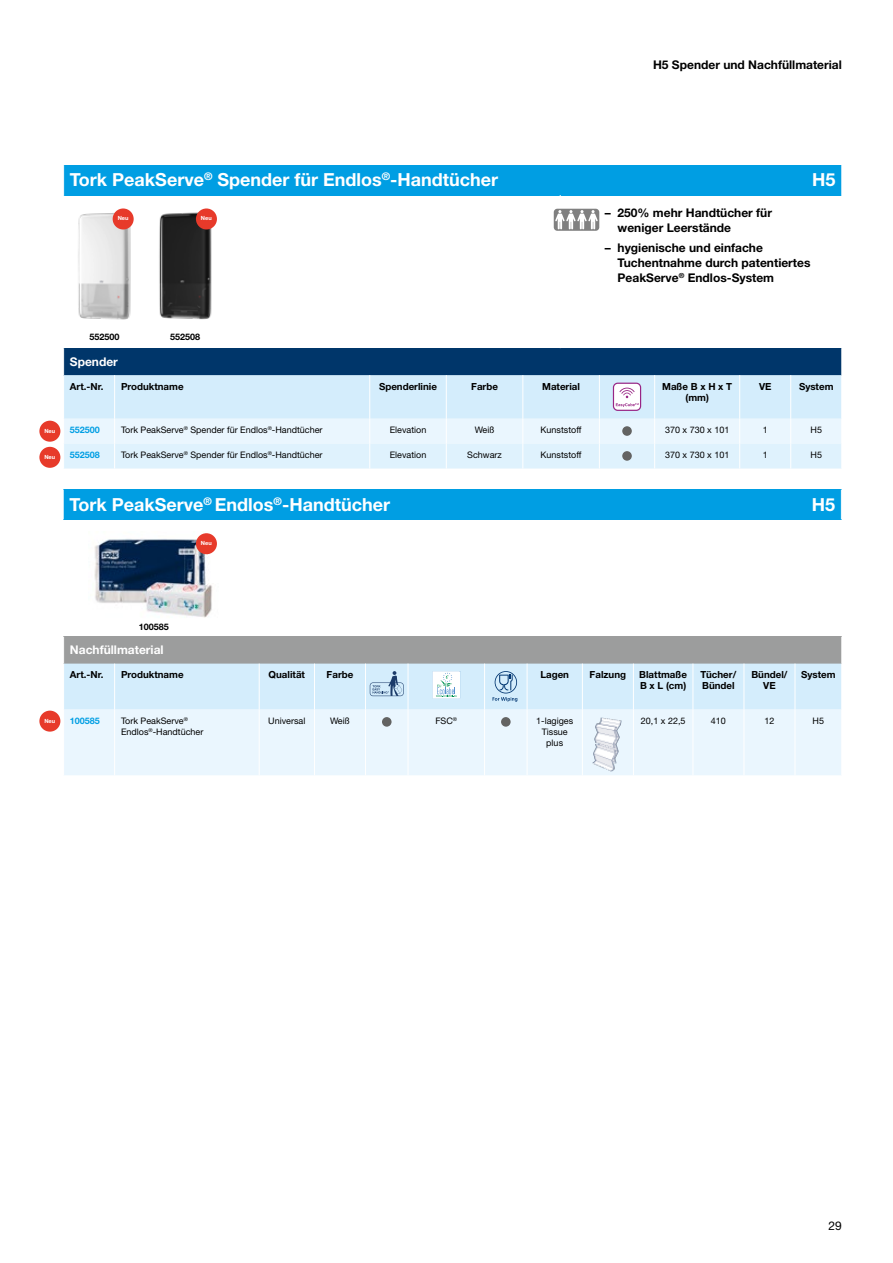
<style>
.page{position:relative;width:893px;height:1263px;background:#fff}
.page>*{position:absolute;margin:0;border:0;box-sizing:border-box;transform-origin:0 0}
.t1{font:700 18px "Helvetica Neue LT Std";color:#fff}
.t2{font:700 12px/15px "Helvetica Neue LT Std";color:#000}
.t3{font:700 12px "Helvetica Neue LT Std";color:#fff}
.t4{font:12px "Helvetica Neue LT Std";color:#000}
.t5{font:700 9.75px/11.2px "Helvetica Neue LT Std";color:#000;text-align:center}
.t6{font:9px/11.2px "Helvetica Neue LT Std";color:#000}
.t7{font:700 9px "Helvetica Neue LT Std";color:#000}
.t8{font:700 9px "Helvetica Neue LT Std";color:#009ee3}
.t9{font:700 5.7px "Helvetica Neue LT Std";color:#fff}
</style>
<div class="page">
<div style="left:64px;top:165px;width:778px;height:30px;background:#009ee3"></div>
<hr style="left:841px;top:165px;width:1px;height:30px;background:#fff">
<img style="left:78px;top:210px;width:56px;height:110px">
<img style="left:159px;top:210px;width:58px;height:110px">
<svg style="left:63px;top:348px;width:779px;height:120px;background:#abc6db"></svg>
<div style="left:622px;top:426px;width:10px;height:10px;background:#636362;border-radius:50%"></div>
<div style="left:622px;top:451px;width:10px;height:10px;background:#636362;border-radius:50%"></div>
<div style="left:64px;top:710px;width:777px;height:65px;background:#eaf6fe"></div>
<hr style="left:114px;top:710px;width:1px;height:65px;background:#fff">
<hr style="left:259px;top:710px;width:1px;height:65px;background:#fff">
<hr style="left:314px;top:710px;width:1px;height:65px;background:#fff">
<hr style="left:365px;top:710px;width:1px;height:65px;background:#fff">
<hr style="left:408px;top:710px;width:1px;height:65px;background:#fff">
<hr style="left:484px;top:710px;width:1px;height:65px;background:#fff">
<hr style="left:527px;top:710px;width:1px;height:65px;background:#fff">
<hr style="left:582px;top:710px;width:1px;height:65px;background:#fff">
<hr style="left:633px;top:710px;width:1px;height:65px;background:#fff">
<hr style="left:693px;top:710px;width:1px;height:65px;background:#fff">
<hr style="left:744px;top:710px;width:1px;height:65px;background:#fff">
<hr style="left:795px;top:710px;width:1px;height:65px;background:#fff">
<svg style="left:63px;top:637px;width:779px;height:73px;background:#bfcfd8"></svg>
<div style="left:382px;top:717px;width:10px;height:10px;background:#636362;border-radius:50%"></div>
<div style="left:501px;top:717px;width:10px;height:10px;background:#636362;border-radius:50%"></div>
<img style="left:593px;top:717px;width:29px;height:54px">
<div style="left:113px;top:208px;width:21px;height:21px;background:#e73a2a;border-radius:50%"></div>
<div style="left:196px;top:208px;width:21px;height:21px;background:#e73a2a;border-radius:50%"></div>
<div style="left:39px;top:421px;width:21px;height:21px;background:#e73a2a;border-radius:50%"></div>
<div style="left:39px;top:447px;width:21px;height:21px;background:#e73a2a;border-radius:50%"></div>
<div style="left:39px;top:711px;width:21px;height:21px;background:#e73a2a;border-radius:50%"></div>
<img style="left:94px;top:533px;width:123px;height:85px">
<div style="left:196px;top:533px;width:21px;height:21px;background:#e73a2a;border-radius:50%"></div>
<div style="left:63px;top:489px;width:778px;height:30px;background:#009ee3"></div>
<hr style="left:63px;top:489px;width:1px;height:30px;background:#fff">
<svg style="left:554px;top:209px;width:45px;height:22px"></svg>
<svg style="left:555px;top:210px;width:43px;height:19px"></svg>
<h2 class="t2" style="left:653px;top:57px;width:190px">H5 Spender und Nachfüllmaterial</h2>
<h1 class="t1" style="left:70px;top:169px;width:430px">Tork PeakServe<sup>®</sup> Spender für Endlos<sup>®</sup>-Handtücher</h1>
<h1 class="t1" style="left:812px;top:169px;width:25px">H5</h1>
<p class="t9" style="left:118px;top:215px;width:12px">Neu</p>
<p class="t9" style="left:201px;top:215px;width:12px">Neu</p>
<h2 class="t2" style="left:618px;top:205px;width:156px;text-indent:-13px">– 250% mehr Handtücher für weniger Leerstände</h2>
<h2 class="t2" style="left:618px;top:240px;width:194px;text-indent:-13px">– hygienische und einfache<br>Tuchentnahme durch patentiertes<br>PeakServe<sup>®</sup> Endlos-System</h2>
<p class="t9" style="left:44px;top:427px;width:12px">Neu</p>
<p class="t9" style="left:44px;top:453px;width:12px">Neu</p>
<p class="t7" style="left:89px;top:331px;width:32px">552500</p>
<p class="t7" style="left:170px;top:331px;width:32px">552508</p>
<h2 class="t3" style="left:70px;top:354px;width:50px">Spender</h2>
<p class="t5" style="left:70px;top:380px;width:35px">Art.-Nr.</p>
<p class="t5" style="left:121px;top:380px;width:64px">Produktname</p>
<p class="t5" style="left:379px;top:380px;width:59px">Spenderlinie</p>
<p class="t5" style="left:471px;top:380px;width:28px">Farbe</p>
<p class="t5" style="left:542px;top:380px;width:39px">Material</p>
<p class="t5" style="left:662px;top:380px;width:72px">Maße B x H x T (mm)</p>
<p class="t5" style="left:759px;top:380px;width:14px">VE</p>
<p class="t5" style="left:799px;top:380px;width:36px">System</p>
<p class="t8" style="left:70px;top:424px;width:32px">552500</p>
<p class="t6" style="left:121px;top:424px;width:203px">Tork PeakServe<sup>®</sup> Spender für Endlos<sup>®</sup>-Handtücher</p>
<p class="t6" style="left:390px;top:424px;width:38px">Elevation</p>
<p class="t6" style="left:475px;top:424px;width:21px">Weiß</p>
<p class="t6" style="left:541px;top:424px;width:43px">Kunststoff</p>
<p class="t6" style="left:665px;top:424px;width:66px">370 x 730 x 101</p>
<p class="t6" style="left:763px;top:424px;width:7px">1</p>
<p class="t6" style="left:810px;top:424px;width:13px">H5</p>
<p class="t8" style="left:70px;top:449px;width:32px">552508</p>
<p class="t6" style="left:121px;top:449px;width:203px">Tork PeakServe<sup>®</sup> Spender für Endlos<sup>®</sup>-Handtücher</p>
<p class="t6" style="left:390px;top:449px;width:38px">Elevation</p>
<p class="t6" style="left:467px;top:449px;width:36px">Schwarz</p>
<p class="t6" style="left:541px;top:449px;width:43px">Kunststoff</p>
<p class="t6" style="left:665px;top:449px;width:66px">370 x 730 x 101</p>
<p class="t6" style="left:763px;top:449px;width:7px">1</p>
<p class="t6" style="left:810px;top:449px;width:13px">H5</p>
<h1 class="t1" style="left:70px;top:494px;width:322px">Tork PeakServe<sup>®</sup> Endlos<sup>®</sup>-Handtücher</h1>
<h1 class="t1" style="left:812px;top:494px;width:25px">H5</h1>
<p class="t9" style="left:201px;top:540px;width:12px">Neu</p>
<p class="t9" style="left:44px;top:717px;width:12px">Neu</p>
<p class="t7" style="left:139px;top:621px;width:32px">100585</p>
<h2 class="t3" style="left:70px;top:642px;width:95px">Nachfüllmaterial</h2>
<p class="t5" style="left:70px;top:669px;width:35px">Art.-Nr.</p>
<p class="t5" style="left:121px;top:669px;width:64px">Produktname</p>
<p class="t5" style="left:269px;top:669px;width:38px">Qualität</p>
<p class="t5" style="left:327px;top:669px;width:28px">Farbe</p>
<p class="t5" style="left:540px;top:669px;width:30px">Lagen</p>
<p class="t5" style="left:590px;top:669px;width:38px">Falzung</p>
<p class="t5" style="left:639px;top:669px;width:49px;text-align:left">Blattmaße<br>B x L (cm)</p>
<p class="t5" style="left:701px;top:669px;width:37px;text-align:left">Tücher/<br>Bündel</p>
<p class="t5" style="left:751px;top:669px;width:38px">Bündel/<br>VE</p>
<p class="t5" style="left:801px;top:669px;width:36px">System</p>
<p class="t8" style="left:70px;top:715px;width:32px">100585</p>
<p class="t6" style="left:121px;top:714px;width:84px">Tork PeakServe<sup>®<br></sup>Endlos<sup>®</sup>-Handtücher</p>
<p class="t6" style="left:268px;top:714px;width:39px">Universal</p>
<p class="t6" style="left:330px;top:714px;width:21px">Weiß</p>
<p class="t6" style="left:435px;top:714px;width:23px">FSC<sup>®</sup></p>
<p class="t6" style="left:536px;top:714px;width:38px;text-align:center">1-lagiges<br>Tissue plus</p>
<p class="t6" style="left:641px;top:714px;width:46px">20,1 x 22,5</p>
<p class="t6" style="left:711px;top:714px;width:17px">410</p>
<p class="t6" style="left:764px;top:714px;width:12px">12</p>
<p class="t6" style="left:813px;top:714px;width:13px">H5</p>
<h2 class="t4" style="left:829px;top:1219px;width:15px">29</h2>
</div>
